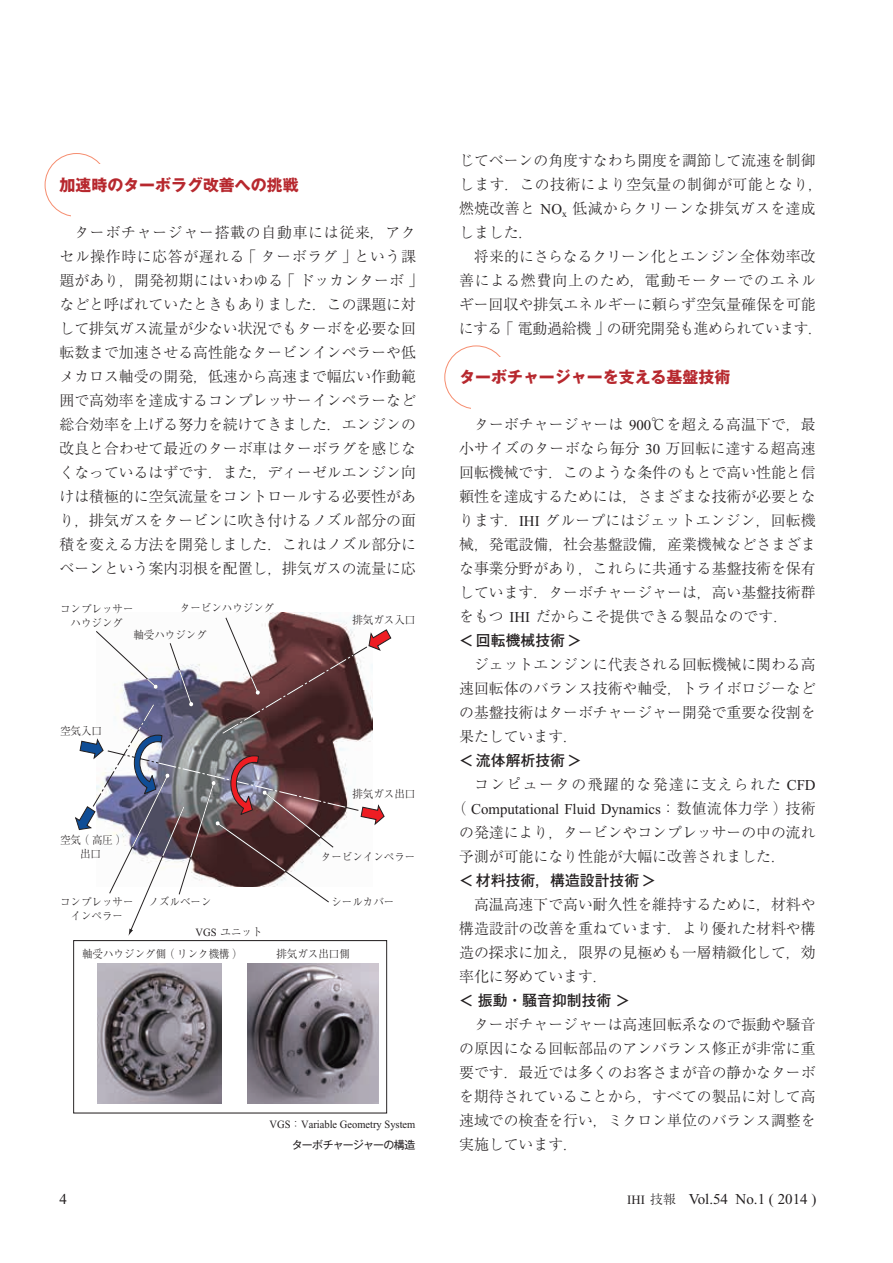
<style>
.page{position:relative;width:893px;height:1263px;background:#fff}
.page>*{position:absolute;margin:0;border:0;box-sizing:border-box;transform-origin:0 0}
.t1{font:700 15.9px "Gothic MB101 Pro";color:#b7282e}
.t2{font:300 15px/24px "Ryumin Pro";color:#231f20;text-align:justify}
.t3{font:300 15px/24px "Ryumin Pro";letter-spacing:.025em;color:#231f20}
.t4{font:15px "Times New Roman";color:#231f20}
.t5{font:700 15px "Futo Go B101 Pro";color:#231f20}
.t6{font:300 15px "Ryumin Pro";letter-spacing:.095em;color:#231f20}
.t7{font:300 11.1px/14.2px "Ryumin Pro";color:#231f20;text-align:center;scale:.94 1}
.t8{font:11.1px "Times New Roman";color:#231f20;scale:.94 1}
.t9{font:10.95px "Gothic MB101 Pro";letter-spacing:-.07em;color:#231f20}
.s1{font-family:"Times New Roman";font-weight:400}
.s2{font-family:"Ryumin Pro";font-weight:300}
.s3{font-size:12.75px}
.s4{font-family:"Ryumin Pro";font-weight:300;font-size:12.75px}
</style>
<div class="page">
<div style="left:73px;top:940px;width:314px;height:173px;border:1px solid #231f20"></div>
<img style="left:98px;top:964px;width:124px;height:139px">
<img style="left:248px;top:964px;width:130px;height:139px">
<svg style="left:75px;top:617px;width:316px;height:319px"></svg>
<p class="t1" style="left:60px;top:171px;width:241px">加速時のターボラグ改善への挑戦</p>
<p class="t2" style="left:60px;top:219px;width:365px;text-align:center">ターボチャージャー搭載の自動車には従来，アク<br>セル操作時に応答が遅れる「ターボラグ」という課題があり，開発初期にはいわゆる「ドッカンターボ」などと呼ばれていたときもありました．この課題に対して排気ガス流量が少ない状況でもターボを必要な回転数まで加速させる高性能なタービンインペラーや低メカロス軸受の開発，低速から高速まで幅広い作動範囲で高効率を達成するコンプレッサーインペラーなど総合効率を上げる努力を続けてきました．エンジンの改良と合わせて最近のターボ車はターボラグを感じなくなっているはずです．また，ディーゼルエンジン向けは積極的に空気流量をコントロールする必要性があり，排気ガスをタービンに吹き付けるノズル部分の面積を変える方法を開発しました．これはノズル部分にベーンという案内羽根を配置し，排気ガスの流量に応</p>
<p class="t7" style="left:60px;top:601px;width:80px">コンプレッサーハウジング</p>
<p class="t7" style="left:180px;top:600px;width:102px">タービンハウジング</p>
<p class="t7" style="left:133px;top:626px;width:80px">軸受ハウジング</p>
<p class="t7" style="left:60px;top:722px;width:46px">空気入口</p>
<p class="t7" style="left:60px;top:831px;width:72px">空気（高圧）出口</p>
<p class="t7" style="left:60px;top:893px;width:80px">コンプレッサーインペラー</p>
<p class="t7" style="left:149px;top:893px;width:69px">ノズルベーン</p>
<p class="t7" style="left:196px;top:923px;width:73px"><span class="s1">VGS</span> ユニット</p>
<p class="t7" style="left:352px;top:612px;width:69px">排気ガス入口</p>
<p class="t7" style="left:352px;top:786px;width:69px">排気ガス出口</p>
<p class="t7" style="left:321px;top:849px;width:102px">タービンインペラー</p>
<p class="t7" style="left:331px;top:893px;width:69px">シールカバー</p>
<p class="t7" style="left:82px;top:946px;width:172px">軸受ハウジング側（リンク機構）</p>
<p class="t7" style="left:276px;top:946px;width:80px">排気ガス出口側</p>
<p class="t8" style="left:270px;top:1118px;width:157px">VGS<span class="s2">：</span>Variable Geometry System</p>
<p class="t3" style="left:459px;top:147px;width:365px">じてベーンの角度すなわち開度を調節して流速を制御します．この技術により空気量の制御が可能となり，燃焼改善と <span class="s1">NO</span><sub>x</sub> 低減からクリーンな排気ガスを達成しました．</p>
<p class="t2" style="left:459px;top:243px;width:366px;text-align:center">将来的にさらなるクリーン化とエンジン全体効率改<br>善による燃費向上のため，電動モーターでのエネルギー回収や排気エネルギーに頼らず空気量確保を可能にする「電動過給機」の研究開発も進められています．</p>
<p class="t1" style="left:459px;top:363px;width:273px">ターボチャージャーを支える基盤技術</p>
<p class="t2" style="left:459px;top:411px;width:358px;text-indent:15px">ターボチャージャーは <span class="s1">900</span>℃を超える高温下で，最小サイズのターボなら毎分 <span class="s1">30</span> 万回転に達する超高速回転機械です．このような条件のもとで高い性能と信頼性を達成するためには，さまざまな技術が必要となります．<span class="s1">IHI</span> グループにはジェットエンジン，回転機械，発電設備，社会基盤設備，産業機械などさまざまな事業分野があり，これらに共通する基盤技術を保有しています．ターボチャージャーは，高い基盤技術群をもつ <span class="s1">IHI</span> だからこそ提供できる製品なのです．</p>
<p class="t5" style="left:459px;top:629px;width:124px">＜回転機械技術＞</p>
<p class="t2" style="left:459px;top:651px;width:358px;text-indent:15px">ジェットエンジンに代表される回転機械に関わる高速回転体のバランス技術や軸受，トライボロジーなどの基盤技術はターボチャージャー開発で重要な役割を果たしています．</p>
<p class="t5" style="left:459px;top:749px;width:124px">＜流体解析技術＞</p>
<p class="t6" style="left:474px;top:773px;width:343px">コンピュータの飛躍的な発達に支えられた <span class="s1">CFD</span></p>
<p class="t4" style="left:452px;top:801px;width:365px"><span class="s2">（</span> Computational Fluid Dynamics<span class="s2">：数値流体力学）技術</span></p>
<p class="t2" style="left:459px;top:819px;width:358px">の発達により，タービンやコンプレッサーの中の流れ予測が可能になり性能が大幅に改善されました．</p>
<p class="t5" style="left:459px;top:869px;width:198px">＜材料技術，構造設計技術＞</p>
<p class="t2" style="left:459px;top:891px;width:358px;text-indent:15px">高温高速下で高い耐久性を維持するために，材料や構造設計の改善を重ねています．より優れた材料や構造の探求に加え，限界の見極めも一層精緻化して，効率化に努めています．</p>
<p class="t5" style="left:459px;top:989px;width:172px">＜振動・騒音抑制技術＞</p>
<p class="t2" style="left:459px;top:1011px;width:358px;text-indent:15px">ターボチャージャーは高速回転系なので振動や騒音の原因になる回転部品のアンバランス修正が非常に重要です．最近では多くのお客さまが音の静かなターボを期待されていることから，すべての製品に対して高速域での検査を行い，ミクロン単位のバランス調整を</p>
<p class="t9" style="left:292px;top:1136px;width:125px">ターボチャージャーの構造</p>
<p class="t2" style="left:459px;top:1131px;width:120px">実施しています．</p>
<p class="t4" style="left:60px;top:1191px;width:9px">4</p>
<p class="t4" style="left:627px;top:1191px;width:191px"><span class="s3">IHI</span> <span class="s4">技報　</span>Vol.54 No.1 ( 2014 )</p>
</div>
